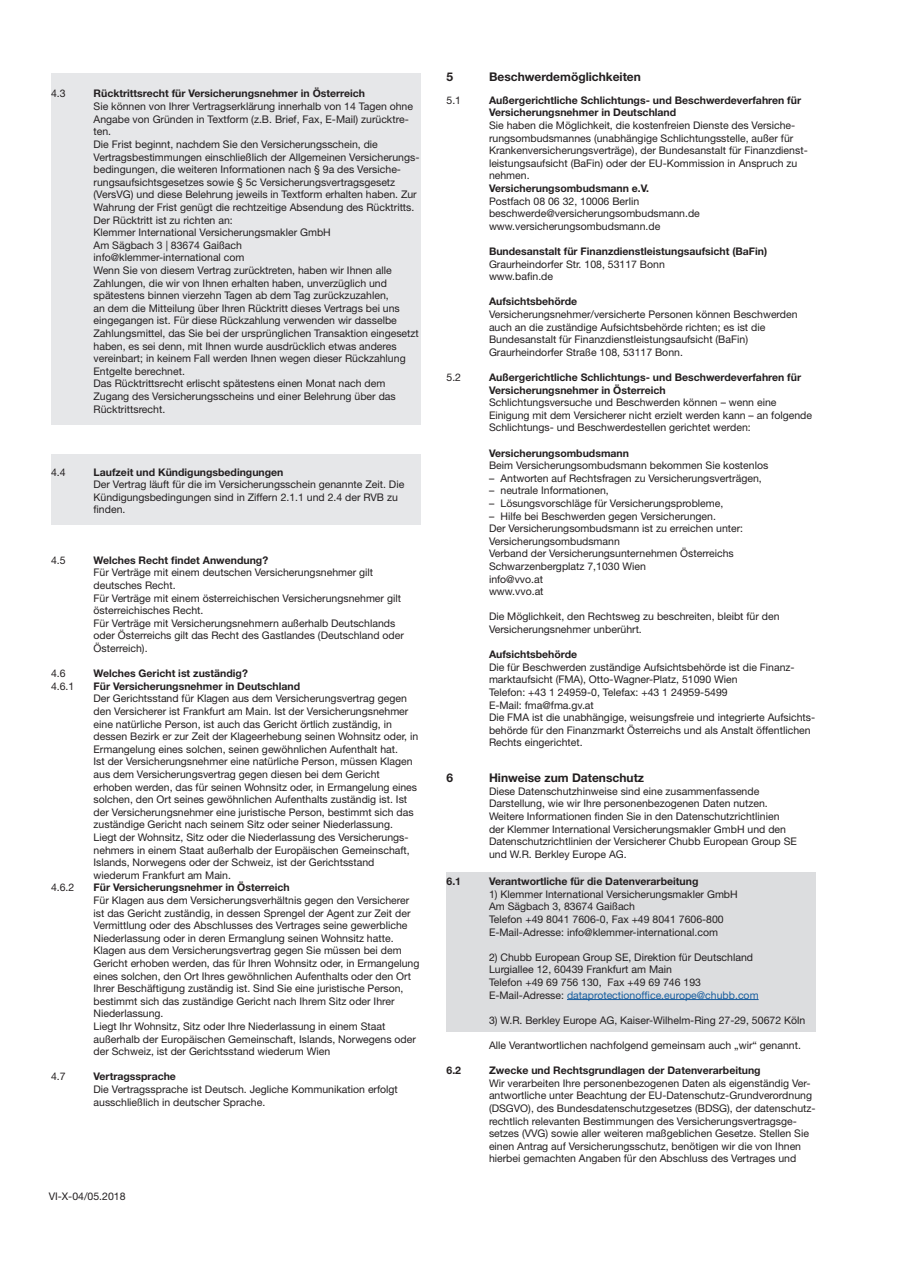
<style>
.page{position:relative;width:910px;height:1280px;background:#fff}
.page>*{position:absolute;margin:0;border:0;box-sizing:border-box;transform-origin:0 0}
.t1{font:700 12px "Helvetica Neue LT Pro";color:#231f20}
.t2{font:10.5px/12.6px "Helvetica Neue LT Pro";color:#231f20}
.t3{font:700 10.5px/12.6px "Helvetica Neue LT Pro";color:#231f20}
.s1{color:#175d9e}
</style>
<div class="page">
<div style="left:446px;top:873px;width:370px;height:159px;background:#dcdddf"></div>
<div style="left:51px;top:73px;width:370px;height:452px;background:#e6e7e9"></div>
<hr style="left:567px;top:999px;width:192px;height:1px;background:#175d9e">
<div style="left:34px;top:425px;width:400px;height:29px;background:#fff"></div>
<p class="t2" style="left:51px;top:87px;width:16px">4.3</p>
<p class="t3" style="left:94px;top:87px;width:273px">Rücktrittsrecht für Versicherungsnehmer in Österreich</p>
<p class="t2" style="left:94px;top:100px;width:327px">Sie können von Ihrer Vertragserklärung innerhalb von 14 Tagen ohne Angabe von Gründen in Textform (z.B. Brief, Fax, E-Mail) zurücktre&shy;ten.<br>Die Frist beginnt, nachdem Sie den Versicherungsschein, die Vertragsbestimmungen einschließlich der Allgemeinen Versicherungs&shy;bedingungen, die weiteren Informationen nach § 9a des Versiche&shy;rungsaufsichtsgesetzes sowie § 5c Versicherungsvertragsgesetz (VersVG) und diese Belehrung jeweils in Textform erhalten haben. Zur Wahrung der Frist genügt die rechtzeitige Absendung des Rücktritts.<br>Der Rücktritt ist zu richten an:<br>Klemmer International Versicherungsmakler GmbH<br>Am Sägbach 3 | 83674 Gaißach<br>info@klemmer-international com<br>Wenn Sie von diesem Vertrag zurücktreten, haben wir Ihnen alle Zahlungen, die wir von Ihnen erhalten haben, unverzüglich und spätestens binnen vierzehn Tagen ab dem Tag zurückzuzahlen,<br>an dem die Mitteilung über Ihren Rücktritt dieses Vertrags bei uns eingegangen ist. Für diese Rückzahlung verwenden wir dasselbe Zahlungsmittel, das Sie bei der ursprünglichen Transaktion eingesetzt haben, es sei denn, mit Ihnen wurde ausdrücklich etwas anderes vereinbart; in keinem Fall werden Ihnen wegen dieser Rückzahlung Entgelte berechnet.<br>Das Rücktrittsrecht erlischt spätestens einen Monat nach dem Zugang des Versicherungsscheins und einer Belehrung über das Rücktrittsrecht.</p>
<p class="t2" style="left:51px;top:465px;width:16px">4.4</p>
<p class="t3" style="left:94px;top:465px;width:191px">Laufzeit und Kündigungsbedingungen</p>
<p class="t2" style="left:94px;top:478px;width:312px">Der Vertrag läuft für die im Versicherungsschein genannte Zeit. Die<br>Kündigungsbedingungen sind in Ziffern 2.1.1 und 2.4 der RVB zu finden.</p>
<p class="t2" style="left:51px;top:553px;width:16px">4.5</p>
<p class="t3" style="left:94px;top:553px;width:176px">Welches Recht findet Anwendung?</p>
<p class="t2" style="left:94px;top:566px;width:312px">Für Verträge mit einem deutschen Versicherungsnehmer gilt deutsches Recht.<br>Für Verträge mit einem österreichischen Versicherungsnehmer gilt österreichisches Recht.<br>Für Verträge mit Versicherungsnehmern außerhalb Deutschlands oder Österreichs gilt das Recht des Gastlandes (Deutschland oder Österreich).</p>
<p class="t2" style="left:51px;top:667px;width:16px">4.6</p>
<p class="t3" style="left:94px;top:667px;width:156px">Welches Gericht ist zuständig?</p>
<p class="t2" style="left:51px;top:679px;width:25px">4.6.1</p>
<p class="t3" style="left:94px;top:679px;width:208px">Für Versicherungsnehmer in Deutschland</p>
<p class="t2" style="left:94px;top:692px;width:326px">Der Gerichtsstand für Klagen aus dem Versicherungsvertrag gegen den Versicherer ist Frankfurt am Main. Ist der Versicherungsnehmer eine natürliche Person, ist auch das Gericht örtlich zuständig, in dessen Bezirk er zur Zeit der Klageerhebung seinen Wohnsitz oder, in Ermangelung eines solchen, seinen gewöhnlichen Aufenthalt hat.<br>Ist der Versicherungsnehmer eine natürliche Person, müssen Klagen aus dem Versicherungsvertrag gegen diesen bei dem Gericht erhoben werden, das für seinen Wohnsitz oder, in Ermangelung eines solchen, den Ort seines gewöhnlichen Aufenthalts zuständig ist. Ist der Versicherungsnehmer eine juristische Person, bestimmt sich das zuständige Gericht nach seinem Sitz oder seiner Niederlassung.<br>Liegt der Wohnsitz, Sitz oder die Niederlassung des Versicherungs&shy;nehmers in einem Staat außerhalb der Europäischen Gemeinschaft, Islands, Norwegens oder der Schweiz, ist der Gerichtsstand wiederum Frankfurt am Main.</p>
<p class="t2" style="left:51px;top:881px;width:25px">4.6.2</p>
<p class="t3" style="left:94px;top:881px;width:198px">Für Versicherungsnehmer in Österreich</p>
<p class="t2" style="left:94px;top:894px;width:327px">Für Klagen aus dem Versicherungsverhältnis gegen den Versicherer ist das Gericht zuständig, in dessen Sprengel der Agent zur Zeit der Vermittlung oder des Abschlusses des Vertrages seine gewerbliche Niederlassung oder in deren Ermanglung seinen Wohnsitz hatte.<br>Klagen aus dem Versicherungsvertrag gegen Sie müssen bei dem Gericht erhoben werden, das für Ihren Wohnsitz oder, in Ermangelung eines solchen, den Ort Ihres gewöhnlichen Aufenthalts oder den Ort Ihrer Beschäftigung zuständig ist. Sind Sie eine juristische Person, bestimmt sich das zuständige Gericht nach Ihrem Sitz oder Ihrer Niederlassung.<br>Liegt Ihr Wohnsitz, Sitz oder Ihre Niederlassung in einem Staat außerhalb der Europäischen Gemeinschaft, Islands, Norwegens oder der Schweiz, ist der Gerichtsstand wiederum Wien</p>
<p class="t2" style="left:51px;top:1070px;width:16px">4.7</p>
<p class="t3" style="left:94px;top:1070px;width:84px">Vertragssprache</p>
<p class="t2" style="left:94px;top:1083px;width:306px">Die Vertragssprache ist Deutsch. Jegliche Kommunikation erfolgt ausschließlich in deutscher Sprache.</p>
<p class="t2" style="left:49px;top:1190px;width:78px">VI-X-04/05.2018</p>
<p class="t1" style="left:446px;top:69px;width:8px">5</p>
<p class="t1" style="left:489px;top:69px;width:153px">Beschwerdemöglichkeiten</p>
<p class="t2" style="left:446px;top:93px;width:16px">5.1</p>
<p class="t3" style="left:489px;top:93px;width:314px">Außergerichtliche Schlichtungs- und Beschwerdeverfahren für<br>Versicherungsnehmer in Deutschland</p>
<p class="t2" style="left:489px;top:119px;width:320px">Sie haben die Möglichkeit, die kostenfreien Dienste des Versiche&shy;rungsombudsmannes (unabhängige Schlichtungsstelle, außer für Krankenversicherungsverträge), der Bundesanstalt für Finanzdienst&shy;leistungsaufsicht (BaFin) oder der EU-Kommission in Anspruch zu nehmen.</p>
<p class="t3" style="left:489px;top:182px;width:162px">Versicherungsombudsmann e.V.</p>
<p class="t2" style="left:489px;top:194px;width:212px">Postfach 08 06 32, 10006 Berlin beschwerde@versicherungsombudsmann.de www.versicherungsombudsmann.de</p>
<p class="t3" style="left:489px;top:245px;width:280px">Bundesanstalt für Finanzdienstleistungsaufsicht (BaFin)</p>
<p class="t2" style="left:489px;top:257px;width:177px">Graurheindorfer Str. 108, 53117 Bonn www.bafin.de</p>
<p class="t3" style="left:489px;top:295px;width:90px">Aufsichtsbehörde</p>
<p class="t2" style="left:489px;top:308px;width:310px">Versicherungsnehmer/versicherte Personen können Beschwerden auch an die zuständige Aufsichtsbehörde richten; es ist die Bundesanstalt für Finanzdienstleistungsaufsicht (BaFin)<br>Graurheindorfer Straße 108, 53117 Bonn.</p>
<p class="t2" style="left:446px;top:371px;width:16px">5.2</p>
<p class="t3" style="left:489px;top:371px;width:314px">Außergerichtliche Schlichtungs- und Beschwerdeverfahren für<br>Versicherungsnehmer in Österreich</p>
<p class="t2" style="left:489px;top:396px;width:325px">Schlichtungsversuche und Beschwerden können – wenn eine<br>Einigung mit dem Versicherer nicht erzielt werden kann – an folgende<br>Schlichtungs- und Beschwerdestellen gerichtet werden:</p>
<p class="t3" style="left:489px;top:446px;width:141px">Versicherungsombudsmann</p>
<p class="t2" style="left:489px;top:459px;width:281px">Beim Versicherungsombudsmann bekommen Sie kostenlos</p>
<p class="t2" style="left:489px;top:471px;width:274px">– Antworten auf Rechtsfragen zu Versicherungsverträgen,</p>
<p class="t2" style="left:489px;top:484px;width:121px">– neutrale Informationen,</p>
<p class="t2" style="left:489px;top:497px;width:236px">– Lösungsvorschläge für Versicherungsprobleme,</p>
<p class="t2" style="left:489px;top:509px;width:256px">– Hilfe bei Beschwerden gegen Versicherungen.<br>Der Versicherungsombudsmann ist zu erreichen unter:<br>Versicherungsombudsmann<br>Verband der Versicherungsunternehmen Österreichs Schwarzenbergplatz 7,1030 Wien<br>info@vvo.at<br>www.vvo.at</p>
<p class="t2" style="left:489px;top:610px;width:292px">Die Möglichkeit, den Rechtsweg zu beschreiten, bleibt für den<br>Versicherungsnehmer unberührt.</p>
<p class="t3" style="left:489px;top:648px;width:90px">Aufsichtsbehörde</p>
<p class="t2" style="left:489px;top:660px;width:328px">Die für Beschwerden zuständige Aufsichtsbehörde ist die Finanz&shy;marktaufsicht (FMA), Otto-Wagner-Platz, 51090 Wien<br>Telefon: +43 1 24959-0, Telefax: +43 1 24959-5499<br>E-Mail: fma@fma.gv.at<br>Die FMA ist die unabhängige, weisungsfreie und integrierte Aufsichts&shy;behörde für den Finanzmarkt Österreichs und als Anstalt öffentlichen Rechts eingerichtet.</p>
<p class="t1" style="left:446px;top:770px;width:8px">6</p>
<p class="t1" style="left:489px;top:770px;width:157px">Hinweise zum Datenschutz</p>
<p class="t2" style="left:489px;top:784px;width:309px">Diese Datenschutzhinweise sind eine zusammenfassende Darstellung, wie wir Ihre personenbezogenen Daten nutzen.<br>Weitere Informationen finden Sie in den Datenschutzrichtlinien der Klemmer International Versicherungsmakler GmbH und den Datenschutzrichtlinien der Versicherer Chubb European Group SE und W.R. Berkley Europe AG.</p>
<p class="t3" style="left:446px;top:875px;width:16px">6.1</p>
<p class="t3" style="left:489px;top:875px;width:211px">Verantwortliche für die Datenverarbeitung</p>
<p class="t2" style="left:489px;top:887px;width:250px">1) Klemmer International Versicherungsmakler GmbH Am Sägbach 3, 83674 Gaißach<br>Telefon +49 8041 7606-0, Fax +49 8041 7606-800<br>E-Mail-Adresse: info@klemmer-international.com</p>
<p class="t2" style="left:489px;top:950px;width:271px">2) Chubb European Group SE, Direktion für Deutschland Lurgiallee 12, 60439 Frankfurt am Main<br>Telefon +49 69 756 130, Fax +49 69 746 193<br>E-Mail-Adresse: <span class="s1">dataprotectionoffice.europe@chubb.com</span></p>
<p class="t2" style="left:489px;top:1013px;width:318px">3) W.R. Berkley Europe AG, Kaiser-Wilhelm-Ring 27-29, 50672 Köln</p>
<p class="t2" style="left:489px;top:1039px;width:313px">Alle Verantwortlichen nachfolgend gemeinsam auch „wir“ genannt.</p>
<p class="t3" style="left:446px;top:1064px;width:16px">6.2</p>
<p class="t3" style="left:489px;top:1064px;width:273px">Zwecke und Rechtsgrundlagen der Datenverarbeitung</p>
<p class="t2" style="left:489px;top:1076px;width:328px">Wir verarbeiten Ihre personenbezogenen Daten als eigenständig Ver&shy;antwortliche unter Beachtung der EU-Datenschutz-Grundverordnung (DSGVO), des Bundesdatenschutzgesetzes (BDSG), der datenschutz&shy;rechtlich relevanten Bestimmungen des Versicherungsvertragsge&shy;setzes (VVG) sowie aller weiteren maßgeblichen Gesetze. Stellen Sie einen Antrag auf Versicherungsschutz, benötigen wir die von Ihnen hierbei gemachten Angaben für den Abschluss des Vertrages und</p>
</div>
